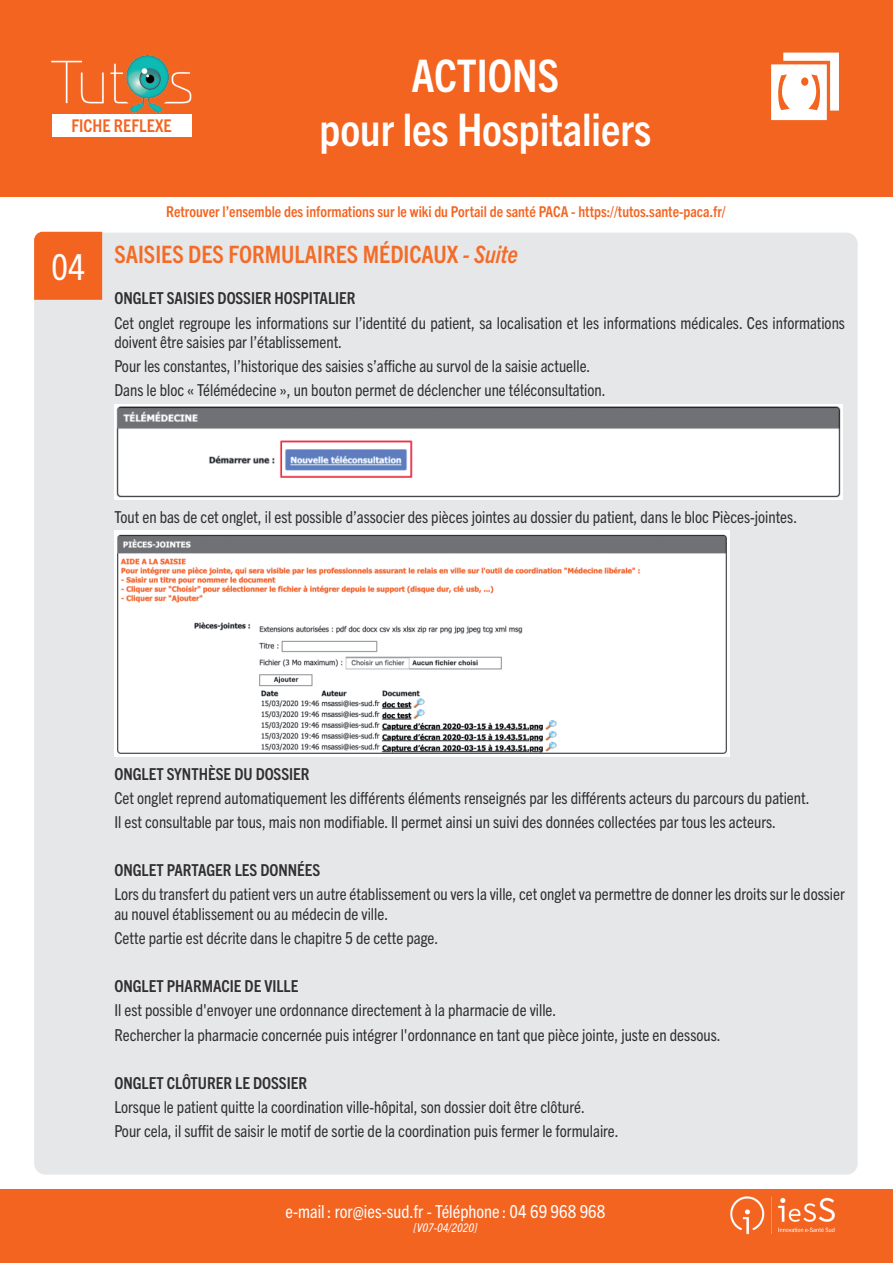
<style>
.page{position:relative;width:893px;height:1263px;background:#fff}
.page>*{position:absolute;margin:0;border:0;box-sizing:border-box;transform-origin:0 0}
.t1{font:700 condensed 45px/54px "Trade Gothic Next LT Pro";color:#fff;text-align:center}
.t2{font:condensed 36px "Trade Gothic Next LT Pro";color:#fff}
.t3{font:700 condensed 24px "Trade Gothic Next LT Pro";color:#f36c28}
.t4{font:condensed 18px "Trade Gothic Next LT Pro";color:#fff}
.t5{font:700 condensed 17.55px "Trade Gothic Next LT Pro";color:#f36421}
.t6{font:condensed 16.5px/24px "Trade Gothic Next LT Pro";color:#312f30}
.t7{font:700 condensed 16.5px "Trade Gothic Next LT Pro";color:#312f30}
.t8{font:700 condensed 15px "Trade Gothic Next LT Pro";color:#f36421}
.t9{font:italic condensed 12px "Trade Gothic Next LT Pro";color:#fff}
.s1{font-style:italic}
</style>
<div class="page">
<div style="left:0;top:0;width:893px;height:197px;background:#f36421"></div>
<svg style="left:771px;top:53px;width:68px;height:67px"></svg>
<div style="left:0;top:1189px;width:893px;height:74px;background:#f36421"></div>
<img style="left:730px;top:1196px;width:105px;height:39px">
<div style="left:52px;top:114px;width:139px;height:22px;background:#fff"></div>
<img style="left:51px;top:55px;width:141px;height:58px">
<div style="left:34px;top:233px;width:824px;height:942px;background:#e6e7e9;border-radius:11px"></div>
<img style="left:114px;top:404px;width:728px;height:95px">
<img style="left:114px;top:531px;width:615px;height:225px">
<div style="left:34px;top:232px;width:68px;height:68px;background:#f36421"></div>
<p class="t5" style="left:71px;top:114px;width:102px">FICHE REFLEXE</p>
<h1 class="t1" style="left:320px;top:46px;width:333px">ACTIONS<br>pour les Hospitaliers</h1>
<h2 class="t2" style="left:51px;top:242px;width:36px">04</h2>
<p class="t8" style="left:166px;top:201px;width:561px">Retrouver l’ensemble des informations sur le wiki du Portail de santé PACA - https://tutos.sante-paca.fr/</p>
<h3 class="t3" style="left:114px;top:238px;width:405px">SAISIES DES FORMULAIRES MÉDICAUX <span class="s1">- Suite</span></h3>
<p class="t7" style="left:114px;top:287px;width:243px">ONGLET SAISIES DOSSIER HOSPITALIER</p>
<p class="t6" style="left:114px;top:312px;width:732px;line-height:19.8px">Cet onglet regroupe les informations sur l’identité du patient, sa localisation et les informations médicales. Ces informations doivent être saisies par l’établissement.</p>
<p class="t6" style="left:114px;top:353px;width:493px">Pour les constantes, l’historique des saisies s’affiche au survol de la saisie actuelle.<br>Dans le bloc « Télémédecine », un bouton permet de déclencher une téléconsultation.</p>
<p class="t6" style="left:114px;top:504px;width:684px">Tout en bas de cet onglet, il est possible d’associer des pièces jointes au dossier du patient, dans le bloc Pièces-jointes.</p>
<p class="t7" style="left:114px;top:763px;width:197px">ONGLET SYNTHÈSE DU DOSSIER</p>
<p class="t6" style="left:114px;top:785px;width:697px">Cet onglet reprend automatiquement les différents éléments renseignés par les différents acteurs du parcours du patient.<br>Il est consultable par tous, mais non modifiable. Il permet ainsi un suivi des données collectées par tous les acteurs.</p>
<p class="t7" style="left:114px;top:859px;width:208px">ONGLET PARTAGER LES DONNÉES</p>
<p class="t6" style="left:114px;top:883px;width:732px;line-height:19.8px">Lors du transfert du patient vers un autre établissement ou vers la ville, cet onglet va permettre de donner les droits sur le dossier au nouvel établissement ou au médecin de ville.</p>
<p class="t6" style="left:114px;top:925px;width:325px">Cette partie est décrite dans le chapitre 5 de cette page.</p>
<p class="t7" style="left:114px;top:975px;width:186px">ONGLET PHARMACIE DE VILLE</p>
<p class="t6" style="left:114px;top:997px;width:608px">Il est possible d'envoyer une ordonnance directement à la pharmacie de ville.<br>Rechercher la pharmacie concernée puis intégrer l'ordonnance en tant que pièce jointe, juste en dessous.</p>
<p class="t7" style="left:114px;top:1071px;width:194px">ONGLET CLÔTURER LE DOSSIER</p>
<p class="t6" style="left:114px;top:1094px;width:506px">Lorsque le patient quitte la coordination ville-hôpital, son dossier doit être clôturé.<br>Pour cela, il suffit de saisir le motif de sortie de la coordination puis fermer le formulaire.</p>
<p class="t4" style="left:286px;top:1199px;width:321px">e-mail : ror@ies-sud.fr - Téléphone : 04 69 968 968</p>
<p class="t9" style="left:414px;top:1220px;width:65px">[V07-04/2020]</p>
</div>
